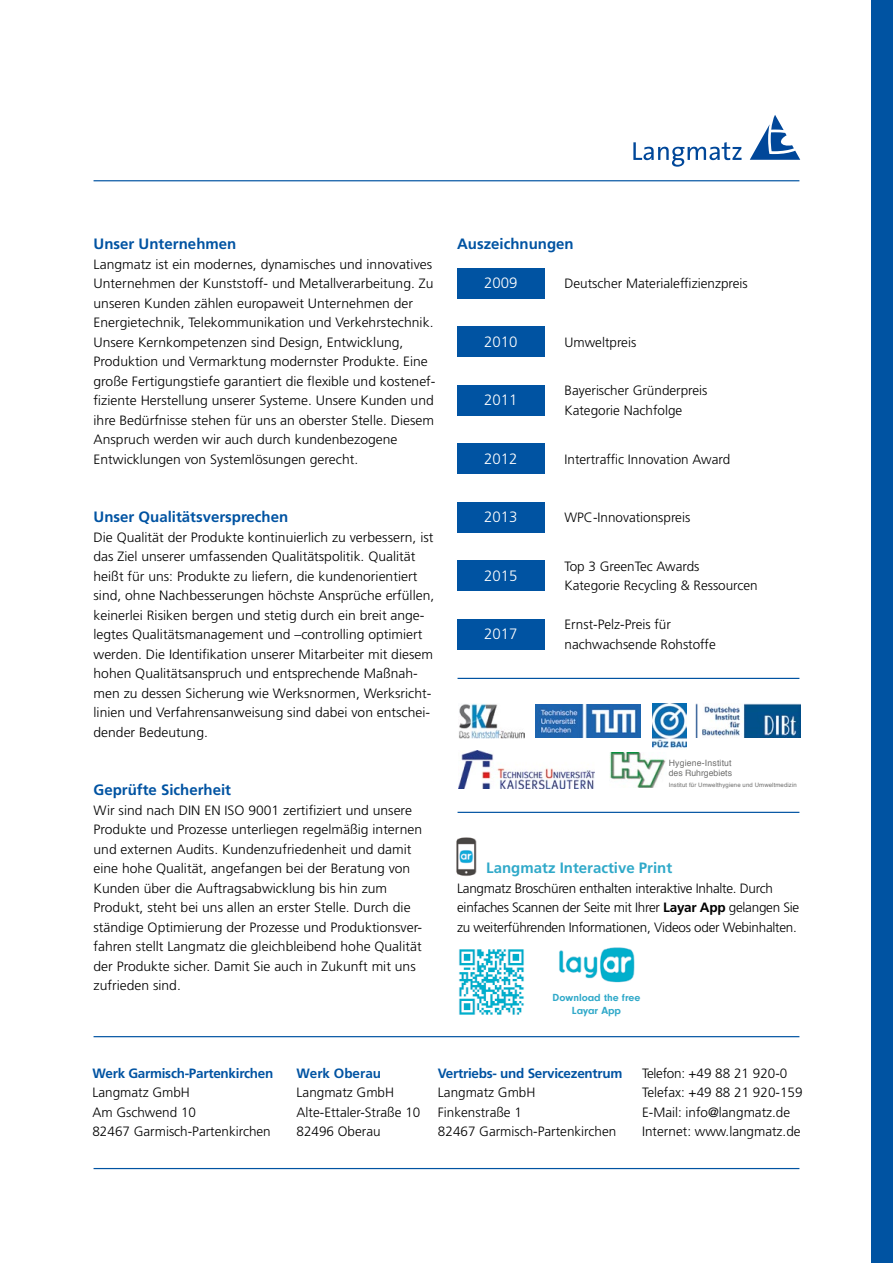
<style>
.page{position:relative;width:893px;height:1263px;background:#fff}
.page>*{position:absolute;margin:0;border:0;box-sizing:border-box;transform-origin:0 0}
.t1{font:700 15px "Frutiger LT Std";color:#0053a2}
.t2{font:300 15px "Frutiger LT Std";color:#fff}
.t3{font:700 15px "Frutiger LT Std";color:#30a9c9}
.t4{font:300 13.5px/19.5px "Frutiger LT Std";color:#000}
.t5{font:300 13.5px/19.5px "Frutiger LT Std";letter-spacing:-.02em;color:#000}
.t6{font:700 13.5px "Frutiger LT Std";letter-spacing:-.02em;color:#0053a2}
.t7{font:700 13.5px "Frutiger LT Std";color:#0053a2}
.t8{font:700 10.65px/12.9px "Neuzeit Gro";color:#30a9c9;text-align:center}
.t9{font:8.7px/9.9px "Helvetica";letter-spacing:.02em;color:#6f6f6e}
.t10{font:6px "Helvetica";letter-spacing:.02em;color:#6f6f6e}
.s1{font-weight:700}
</style>
<div class="page">
<svg style="left:750px;top:115px;width:50px;height:45px"></svg>
<svg style="left:633px;top:142px;width:108px;height:25px"></svg>
<img style="left:609px;top:752px;width:57px;height:36px">
<div style="left:872px;top:0;width:21px;height:1263px;background:#0053a2"></div>
<img style="left:456px;top:837px;width:21px;height:39px">
<div style="left:457px;top:326px;width:87px;height:31px;background:#0053a2"></div>
<div style="left:457px;top:502px;width:87px;height:31px;background:#0053a2"></div>
<div style="left:457px;top:385px;width:87px;height:31px;background:#0053a2"></div>
<div style="left:457px;top:560px;width:87px;height:31px;background:#0053a2"></div>
<div style="left:457px;top:619px;width:87px;height:30px;background:#0053a2"></div>
<div style="left:457px;top:268px;width:87px;height:31px;background:#0053a2"></div>
<div style="left:457px;top:443px;width:87px;height:31px;background:#0053a2"></div>
<img style="left:459px;top:704px;width:66px;height:35px">
<img style="left:652px;top:704px;width:35px;height:46px">
<img style="left:536px;top:704px;width:104px;height:33px">
<img style="left:458px;top:751px;width:137px;height:37px">
<img style="left:702px;top:704px;width:98px;height:34px">
<img style="left:696px;top:704px;width:2px;height:34px">
<hr style="left:458px;top:812px;width:341px;height:1px;background:#0053a2">
<hr style="left:458px;top:678px;width:341px;height:1px;background:#0053a2">
<img style="left:459px;top:949px;width:65px;height:66px">
<img style="left:559px;top:947px;width:76px;height:36px">
<hr style="left:94px;top:180px;width:705px;height:1px;background:#0053a2">
<hr style="left:94px;top:1168px;width:705px;height:1px;background:#0053a2">
<hr style="left:94px;top:1036px;width:705px;height:1px;background:#0053a2">
<p class="t1" style="left:94px;top:235px;width:144px">Unser Unternehmen</p>
<p class="t4" style="left:94px;top:254px;width:344px">Langmatz ist ein modernes, dynamisches und innovatives Unternehmen der Kunststoff- und Metallverarbeitung. Zu unseren Kunden zählen europaweit Unternehmen der Energietechnik, Telekommunikation und Verkehrstechnik.<br>Unsere Kernkompetenzen sind Design, Entwicklung, Produktion und Vermarktung modernster Produkte. Eine große Fertigungstiefe garantiert die flexible und kostenef&shy;fiziente Herstellung unserer Systeme. Unsere Kunden und ihre Bedürfnisse stehen für uns an oberster Stelle. Diesem Anspruch werden wir auch durch kundenbezogene Entwicklungen von Systemlösungen gerecht.</p>
<p class="t1" style="left:94px;top:508px;width:196px">Unser Qualitätsversprechen</p>
<p class="t4" style="left:94px;top:527px;width:342px">Die Qualität der Produkte kontinuierlich zu verbessern, ist das Ziel unserer umfassenden Qualitätspolitik. Qualität heißt für uns: Produkte zu liefern, die kundenorientiert sind, ohne Nachbesserungen höchste Ansprüche erfüllen, keinerlei Risiken bergen und stetig durch ein breit ange&shy;legtes Qualitätsmanagement und –controlling optimiert werden. Die Identifikation unserer Mitarbeiter mit diesem hohen Qualitätsanspruch und entsprechende Maßnah&shy;men zu dessen Sicherung wie Werksnormen, Werksricht&shy;linien und Verfahrensanweisung sind dabei von entschei&shy;dender Bedeutung.</p>
<p class="t1" style="left:94px;top:781px;width:139px">Geprüfte Sicherheit</p>
<p class="t4" style="left:94px;top:800px;width:330px">Wir sind nach DIN EN ISO 9001 zertifiziert und unsere Produkte und Prozesse unterliegen regelmäßig internen und externen Audits. Kundenzufriedenheit und damit eine hohe Qualität, angefangen bei der Beratung von Kunden über die Auftragsabwicklung bis hin zum Produkt, steht bei uns allen an erster Stelle. Durch die ständige Optimierung der Prozesse und Produktionsver&shy;fahren stellt Langmatz die gleichbleibend hohe Qualität der Produkte sicher. Damit Sie auch in Zukunft mit uns zufrieden sind.</p>
<p class="t1" style="left:457px;top:235px;width:118px">Auszeichnungen</p>
<p class="t2" style="left:484px;top:274px;width:35px">2009</p>
<p class="t2" style="left:484px;top:333px;width:35px">2010</p>
<p class="t2" style="left:484px;top:391px;width:35px">2011</p>
<p class="t2" style="left:484px;top:450px;width:35px">2012</p>
<p class="t2" style="left:484px;top:508px;width:35px">2013</p>
<p class="t2" style="left:484px;top:567px;width:35px">2015</p>
<p class="t2" style="left:484px;top:625px;width:35px">2017</p>
<p class="t4" style="left:564px;top:274px;width:185px">Deutscher Materialeffizienzpreis</p>
<p class="t4" style="left:564px;top:332px;width:73px">Umweltpreis</p>
<p class="t4" style="left:564px;top:381px;width:145px">Bayerischer Gründerpreis<br>Kategorie Nachfolge</p>
<p class="t4" style="left:564px;top:449px;width:167px">Intertraffic Innovation Award</p>
<p class="t4" style="left:564px;top:508px;width:127px">WPC-Innovationspreis</p>
<p class="t4" style="left:564px;top:557px;width:195px">Top 3 GreenTec Awards<br>Kategorie Recycling &amp; Ressourcen</p>
<p class="t4" style="left:564px;top:615px;width:153px">Ernst-Pelz-Preis für nachwachsende Rohstoffe</p>
<p class="t9" style="left:669px;top:758px;width:65px">Hygiene-Institut des Ruhrgebiets</p>
<p class="t10" style="left:669px;top:780px;width:130px">Institut für Umwelthygiene und Umweltmedizin</p>
<p class="t3" style="left:486px;top:859px;width:187px">Langmatz Interactive Print</p>
<p class="t5" style="left:457px;top:878px;width:344px">Langmatz Broschüren enthalten interaktive Inhalte. Durch einfaches Scannen der Seite mit Ihrer <span class="s1">Layar App</span> gelangen Sie zu weiterführenden Informationen, Videos oder Webinhalten.</p>
<p class="t8" style="left:553px;top:991px;width:89px">Download the free<br>Layar App</p>
<p class="t6" style="left:92px;top:1065px;width:182px">Werk Garmisch-Partenkirchen</p>
<p class="t4" style="left:92px;top:1083px;width:180px">Langmatz GmbH<br>Am Gschwend 10<br>82467 Garmisch-Partenkirchen</p>
<p class="t7" style="left:297px;top:1065px;width:86px">Werk Oberau</p>
<p class="t4" style="left:297px;top:1083px;width:125px">Langmatz GmbH<br>Alte-Ettaler-Straße 10<br>82496 Oberau</p>
<p class="t6" style="left:438px;top:1065px;width:186px">Vertriebs- und Servicezentrum</p>
<p class="t4" style="left:438px;top:1083px;width:180px">Langmatz GmbH<br>Finkenstraße 1<br>82467 Garmisch-Partenkirchen</p>
<p class="t4" style="left:642px;top:1063px;width:162px">Telefon: +49 88 21 920-0<br>Telefax: +49 88 21 920-159<br>E-Mail: info@langmatz.de<br>Internet: www.langmatz.de</p>
</div>
